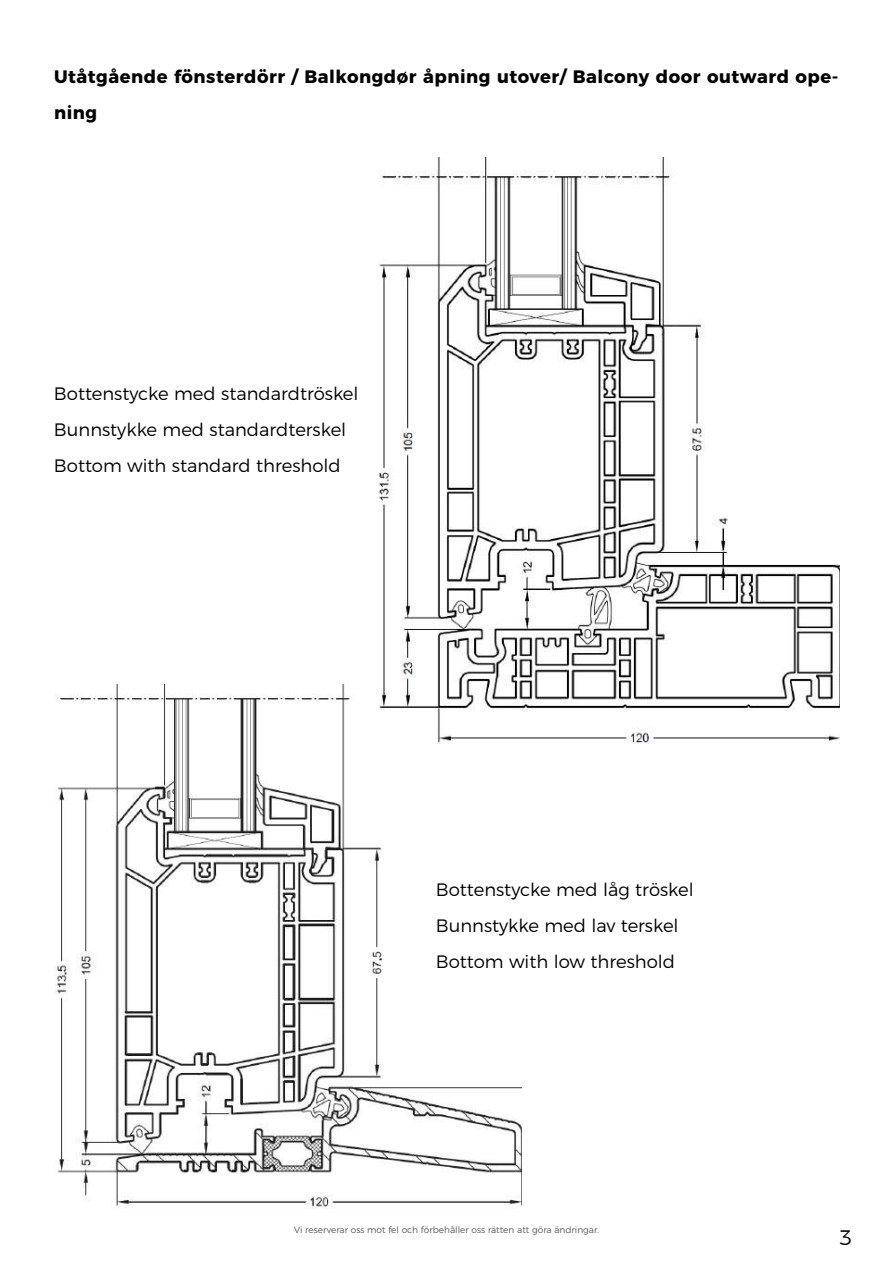
<style>
.page{position:relative;width:893px;height:1263px;background:#fff}
.page>*{position:absolute;margin:0;border:0;box-sizing:border-box;transform-origin:0 0}
.t1{font:300 21px "Montserrat";color:#000}
.t2{font:300 18px/36px "Montserrat";color:#000}
.t3{font:700 18px/36px "Montserrat";letter-spacing:.03em;color:#000}
.t4{font:300 9px "Montserrat";color:#575756}
</style>
<div class="page">
<img style="left:54px;top:685px;width:468px;height:524px">
<img style="left:372px;top:157px;width:467px;height:587px">
<p class="t3" style="left:54px;top:57px;width:786px">Utåtgående fönsterdörr / Balkongdør åpning utover/ Balcony door outward ope&shy;ning</p>
<p class="t2" style="left:54px;top:374px;width:306px">Bottenstycke med standardtröskel<br>Bunnstykke med standardterskel<br>Bottom with standard threshold</p>
<p class="t2" style="left:436px;top:870px;width:259px">Bottenstycke med låg tröskel<br>Bunnstykke med lav terskel<br>Bottom with low threshold</p>
<p class="t4" style="left:294px;top:1223px;width:307px">Vi reserverar oss mot fel och förbehåller oss rätten att göra ändringar.</p>
<p class="t1" style="left:839px;top:1221px;width:14px">3</p>
</div>
